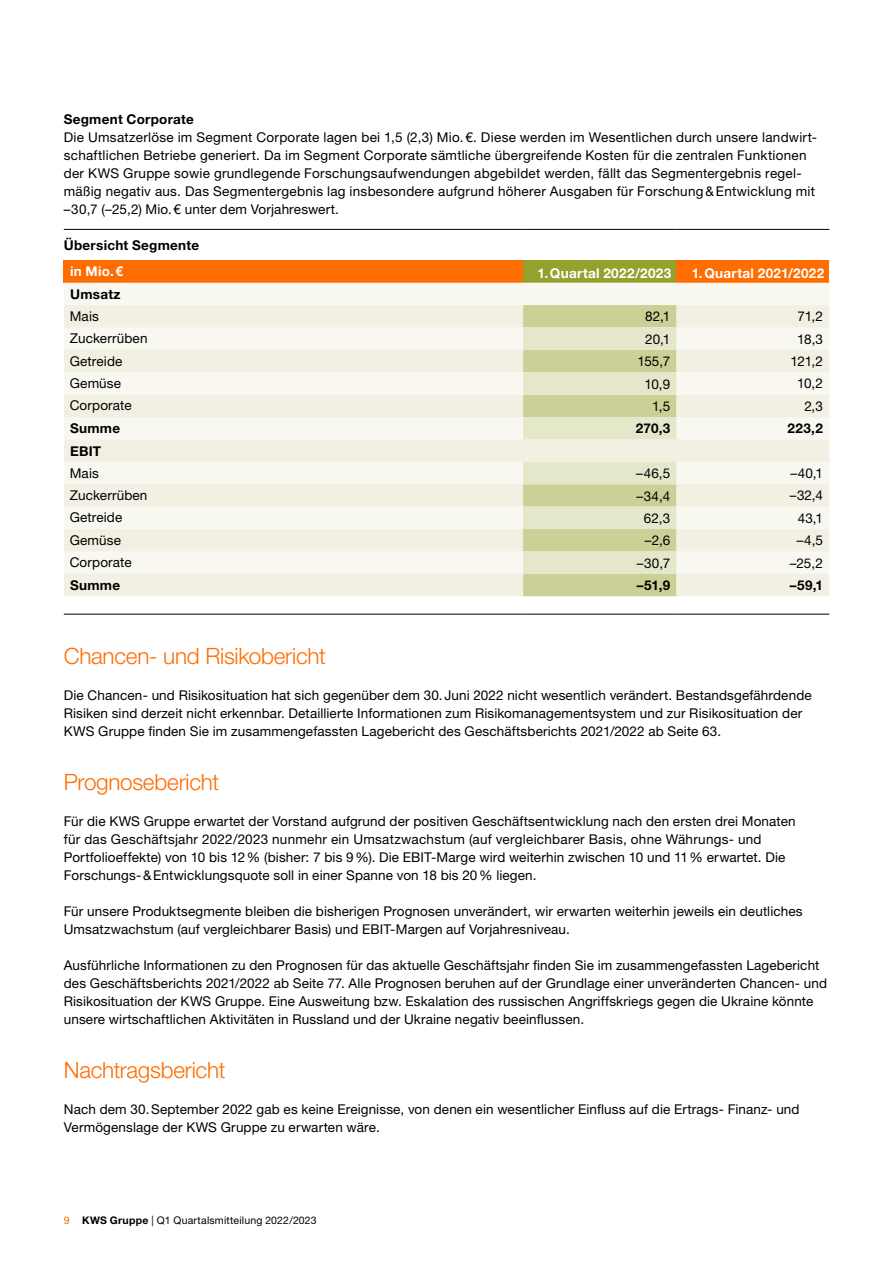
<style>
.page{position:relative;width:893px;height:1263px;background:#fff}
.page>*{position:absolute;margin:0;border:0;box-sizing:border-box;transform-origin:0 0}
.t1{font:300 22.5px "Helvetica Neue LT Std";letter-spacing:-.01em;color:#ff6c00}
.t2{font:13.5px/18px "Helvetica Neue LT Std";letter-spacing:.01em;color:#000}
.t3{font:700 13.5px "Helvetica Neue LT Std";letter-spacing:.02em;color:#000}
.t4{font:700 13.5px "Helvetica Neue LT Std";letter-spacing:.02em;color:#fff}
.t5{font:10.5px "Helvetica Neue LT Std";letter-spacing:.015em;color:#000}
.s1{color:#ef6e00}
.s2{font-weight:700}
</style>
<div class="page">
<div style="left:64px;top:260px;width:459px;height:23px;background:#ff6c00"></div>
<div style="left:523px;top:260px;width:153px;height:23px;background:#96a02d"></div>
<div style="left:676px;top:260px;width:153px;height:23px;background:#ff6c00"></div>
<div style="left:64px;top:283px;width:765px;height:22px;background:#f8f8f1"></div>
<svg style="left:64px;top:305px;width:765px;height:291px;fill:#f1f0e3"></svg>
<svg style="left:523px;top:305px;width:153px;height:291px;background:#d9ddb4"></svg>
<hr style="left:64px;top:229px;width:459px;height:1px;background:#000">
<hr style="left:523px;top:229px;width:153px;height:1px;background:#000">
<hr style="left:676px;top:229px;width:153px;height:1px;background:#000">
<hr style="left:64px;top:614px;width:459px;height:1px;background:#000">
<hr style="left:523px;top:614px;width:153px;height:1px;background:#000">
<hr style="left:676px;top:614px;width:153px;height:1px;background:#000">
<p class="t3" style="left:64px;top:111px;width:132px">Segment Corporate</p>
<p class="t2" style="left:64px;top:128px;width:755px">Die Umsatzerlöse im Segment Corporate lagen bei 1,5 (2,3) Mio. €. Diese werden im Wesentlichen durch unsere landwirt&shy;schaftlichen Betriebe generiert. Da im Segment Corporate sämtliche übergreifende Kosten für die zentralen Funktionen der KWS Gruppe sowie grundlegende Forschungsaufwendungen abgebildet werden, fällt das Segmentergebnis regel&shy;mäßig negativ aus. Das Segmentergebnis lag insbesondere aufgrund höherer Ausgaben für Forschung&amp;Entwicklung mit –30,7 (–25,2) Mio.€ unter dem Vorjahreswert.</p>
<p class="t3" style="left:64px;top:236px;width:137px">Übersicht Segmente</p>
<p class="t4" style="left:70px;top:263px;width:54px">in Mio.€</p>
<p class="t4" style="left:537px;top:264px;width:135px">1.Quartal 2022/2023</p>
<p class="t4" style="left:692px;top:264px;width:134px">1.Quartal 2021/2022</p>
<p class="t3" style="left:70px;top:286px;width:52px">Umsatz</p>
<p class="t2" style="left:70px;top:307px;width:31px">Mais</p>
<p class="t2" style="left:645px;top:307px;width:26px">82,1</p>
<p class="t2" style="left:798px;top:307px;width:27px">71,2</p>
<p class="t2" style="left:70px;top:329px;width:79px">Zuckerrüben</p>
<p class="t2" style="left:645px;top:330px;width:26px">20,1</p>
<p class="t2" style="left:797px;top:329px;width:27px">18,3</p>
<p class="t2" style="left:70px;top:352px;width:54px">Getreide</p>
<p class="t2" style="left:637px;top:352px;width:34px">155,7</p>
<p class="t2" style="left:791px;top:352px;width:34px">121,2</p>
<p class="t2" style="left:70px;top:374px;width:53px">Gemüse</p>
<p class="t2" style="left:645px;top:375px;width:27px">10,9</p>
<p class="t2" style="left:797px;top:374px;width:28px">10,2</p>
<p class="t2" style="left:70px;top:396px;width:63px">Corporate</p>
<p class="t2" style="left:652px;top:397px;width:20px">1,5</p>
<p class="t2" style="left:804px;top:397px;width:20px">2,3</p>
<p class="t3" style="left:70px;top:420px;width:52px">Summe</p>
<p class="t3" style="left:636px;top:420px;width:36px">270,3</p>
<p class="t3" style="left:788px;top:420px;width:37px">223,2</p>
<p class="t3" style="left:70px;top:442px;width:33px">EBIT</p>
<p class="t2" style="left:70px;top:463px;width:31px">Mais</p>
<p class="t2" style="left:636px;top:464px;width:36px">–46,5</p>
<p class="t2" style="left:790px;top:464px;width:34px">–40,1</p>
<p class="t2" style="left:70px;top:486px;width:79px">Zuckerrüben</p>
<p class="t2" style="left:637px;top:487px;width:35px">–34,4</p>
<p class="t2" style="left:790px;top:486px;width:35px">–32,4</p>
<p class="t2" style="left:70px;top:508px;width:54px">Getreide</p>
<p class="t2" style="left:644px;top:509px;width:28px">62,3</p>
<p class="t2" style="left:798px;top:509px;width:27px">43,1</p>
<p class="t2" style="left:70px;top:531px;width:53px">Gemüse</p>
<p class="t2" style="left:645px;top:531px;width:27px">–2,6</p>
<p class="t2" style="left:797px;top:531px;width:28px">–4,5</p>
<p class="t2" style="left:70px;top:553px;width:63px">Corporate</p>
<p class="t2" style="left:637px;top:554px;width:35px">–30,7</p>
<p class="t2" style="left:790px;top:553px;width:35px">–25,2</p>
<p class="t3" style="left:70px;top:577px;width:52px">Summe</p>
<p class="t3" style="left:637px;top:577px;width:35px">–51,9</p>
<p class="t3" style="left:790px;top:577px;width:35px">–59,1</p>
<h1 class="t1" style="left:64px;top:643px;width:263px">Chancen- und Risikobericht</h1>
<p class="t2" style="left:64px;top:686px;width:749px">Die Chancen- und Risikosituation hat sich gegenüber dem 30.Juni 2022 nicht wesentlich verändert. Bestandsgefährdende<br>Risiken sind derzeit nicht erkennbar. Detaillierte Informationen zum Risikomanagementsystem und zur Risikosituation der<br>KWS Gruppe finden Sie im zusammengefassten Lagebericht des Geschäftsberichts 2021/2022 ab Seite 63.</p>
<h1 class="t1" style="left:64px;top:769px;width:157px">Prognosebericht</h1>
<p class="t2" style="left:64px;top:812px;width:733px">Für die KWS Gruppe erwartet der Vorstand aufgrund der positiven Geschäftsentwicklung nach den ersten drei Monaten für das Geschäftsjahr 2022/2023 nunmehr ein Umsatzwachstum (auf vergleichbarer Basis, ohne Währungs- und Portfolioeffekte) von 10 bis 12% (bisher: 7 bis 9%). Die EBIT-Marge wird weiterhin zwischen 10 und 11% erwartet. Die Forschungs-&amp;Entwicklungsquote soll in einer Spanne von 18 bis 20% liegen.</p>
<p class="t2" style="left:64px;top:902px;width:740px">Für unsere Produktsegmente bleiben die bisherigen Prognosen unverändert, wir erwarten weiterhin jeweils ein deutliches<br>Umsatzwachstum (auf vergleichbarer Basis) und EBIT-Margen auf Vorjahresniveau.</p>
<p class="t2" style="left:64px;top:956px;width:765px">Ausführliche Informationen zu den Prognosen für das aktuelle Geschäftsjahr finden Sie im zusammengefassten Lagebericht des Geschäftsberichts 2021/2022 ab Seite 77. Alle Prognosen beruhen auf der Grundlage einer unveränderten Chancen- und Risikosituation der KWS Gruppe. Eine Ausweitung bzw. Eskalation des russischen Angriffskriegs gegen die Ukraine könnte unsere wirtschaftlichen Aktivitäten in Russland und der Ukraine negativ beeinflussen.</p>
<h1 class="t1" style="left:64px;top:1057px;width:163px">Nachtragsbericht</h1>
<p class="t2" style="left:64px;top:1100px;width:737px">Nach dem 30.September 2022 gab es keine Ereignisse, von denen ein wesentlicher Einfluss auf die Ertrags- Finanz- und<br>Vermögenslage der KWS Gruppe zu erwarten wäre.</p>
<p class="t5" style="left:64px;top:1214px;width:254px"><span class="s1">9</span> <span class="s2">KWS Gruppe</span> | Q1 Quartalsmitteilung 2022/2023</p>
</div>
